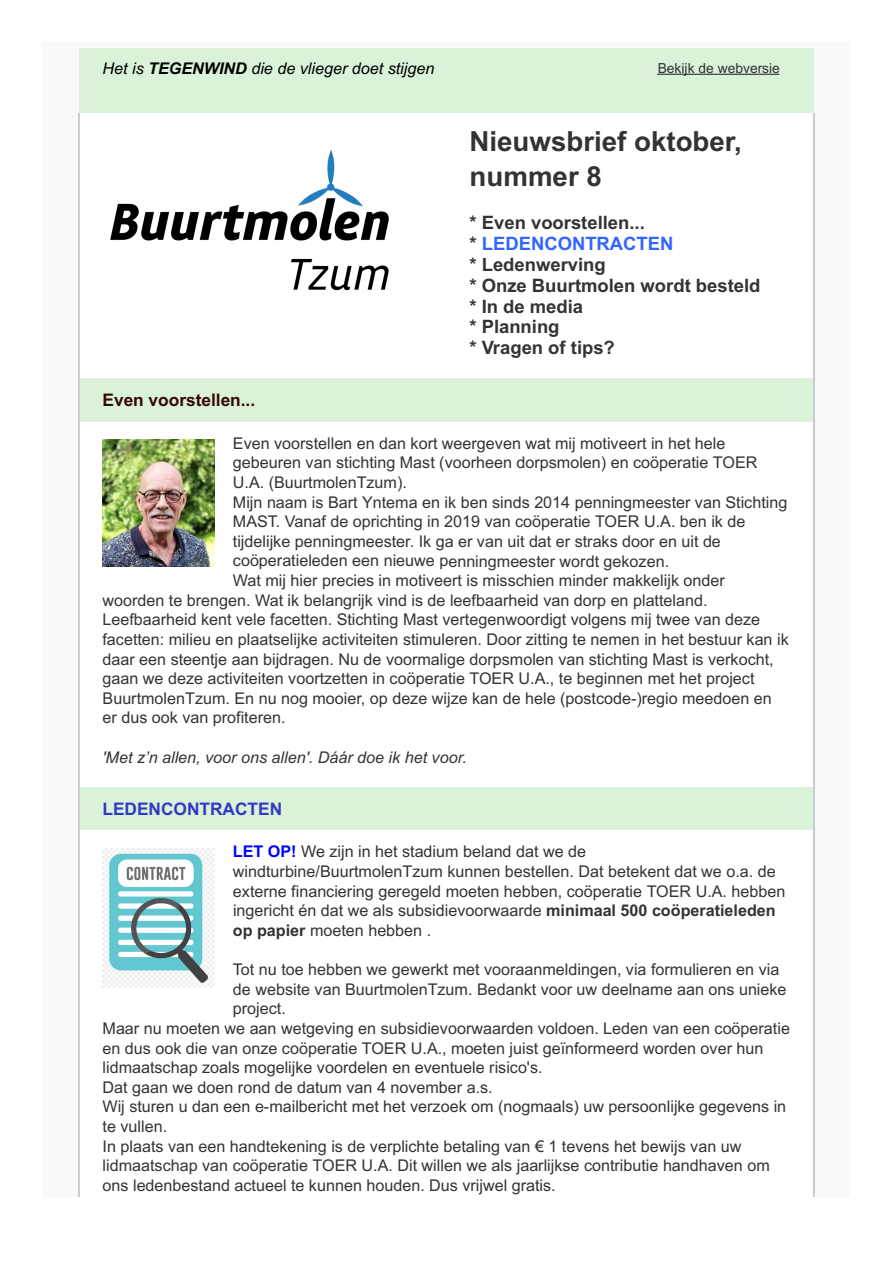
<style>
.page{position:relative;width:893px;height:1263px;background:#fff}
.page>*{position:absolute;margin:0;border:0;box-sizing:border-box;transform-origin:0 0}
.t1{font:700 27.75px/34.7px "Arial";color:#333}
.t2{font:700 18.45px/20.7px "Arial";color:#333}
.t3{font:700 17.25px "Arial";color:#380808}
.t4{font:700 17.25px "Arial";color:#313ac2}
.t5{font:16.2px/19.6px "Arial";color:#333}
.t6{font:italic 16.2px "Arial";color:#333}
.t7{font:italic 16.2px "Arial";color:#000}
.t8{font:13.8px "Arial";color:#333}
.s1{font-weight:700}
.s2{color:#36f}
.s3{font-weight:700;color:#00f}
</style>
<div class="page">
<div style="left:43px;top:43px;width:807px;height:1154px;background:#f9f9f9"></div>
<div style="left:79px;top:48px;width:734px;height:65px;background:#d9f2d9"></div>
<div style="left:79px;top:113px;width:734px;height:265px;background:#fff"></div>
<hr style="left:78px;top:113px;width:1px;height:265px;background:#ccc">
<hr style="left:813px;top:113px;width:2px;height:265px;background:#ccc">
<div style="left:79px;top:378px;width:734px;height:44px;background:#d9f2d9"></div>
<hr style="left:78px;top:378px;width:1px;height:44px;background:#ccc">
<hr style="left:813px;top:378px;width:2px;height:44px;background:#ccc">
<div style="left:79px;top:422px;width:734px;height:365px;background:#fff"></div>
<hr style="left:78px;top:422px;width:1px;height:365px;background:#ccc">
<hr style="left:813px;top:422px;width:2px;height:365px;background:#ccc">
<div style="left:79px;top:787px;width:734px;height:44px;background:#d9f2d9"></div>
<hr style="left:78px;top:787px;width:1px;height:44px;background:#ccc">
<hr style="left:813px;top:787px;width:2px;height:44px;background:#ccc">
<div style="left:79px;top:831px;width:734px;height:366px;background:#fff"></div>
<hr style="left:78px;top:831px;width:1px;height:366px;background:#ccc">
<hr style="left:813px;top:831px;width:2px;height:366px;background:#ccc">
<img style="left:103px;top:439px;width:111px;height:127px">
<img style="left:103px;top:848px;width:111px;height:140px">
<hr style="left:658px;top:74px;width:121px;height:1px;background:#333">
<img style="left:79px;top:144px;width:310px;height:173px">
<p class="t7" style="left:103px;top:62px;width:333px">Het is <span class="s1">TEGENWIND</span> die de vlieger doet stijgen</p>
<p class="t8" style="left:658px;top:62px;width:124px">Bekijk de webversie</p>
<p class="t3" style="left:103px;top:393px;width:154px">Even voorstellen...</p>
<p class="t1" style="left:470px;top:126px;width:274px">Nieuwsbrief oktober, nummer 8</p>
<p class="t2" style="left:469px;top:214px;width:293px">* Even voorstellen...<br>* <span class="s2">LEDENCONTRACTEN<br></span>* Ledenwerving<br>* Onze Buurtmolen wordt besteld * In de media<br>* Planning<br>* Vragen of tips?</p>
<p class="t5" style="left:233px;top:435px;width:494px">Even voorstellen en dan kort weergeven wat mij motiveert in het hele</p>
<p class="t5" style="left:233px;top:454px;width:526px">gebeuren van stichting Mast (voorheen dorpsmolen) en coöperatie TOER</p>
<p class="t5" style="left:233px;top:474px;width:176px">U.A. (BuurtmolenTzum).</p>
<p class="t5" style="left:233px;top:494px;width:556px">Mijn naam is Bart Yntema en ik ben sinds 2014 penningmeester van Stichting</p>
<p class="t5" style="left:233px;top:513px;width:514px">MAST. Vanaf de oprichting in 2019 van coöperatie TOER U.A. ben ik de</p>
<p class="t5" style="left:233px;top:533px;width:489px">tijdelijke penningmeester. Ik ga er van uit dat er straks door en uit de</p>
<p class="t5" style="left:233px;top:552px;width:438px">coöperatieleden een nieuwe penningmeester wordt gekozen.</p>
<p class="t5" style="left:233px;top:572px;width:493px">Wat mij hier precies in motiveert is misschien minder makkelijk onder</p>
<p class="t5" style="left:103px;top:592px;width:607px">woorden te brengen. Wat ik belangrijk vind is de leefbaarheid van dorp en platteland.</p>
<p class="t5" style="left:103px;top:611px;width:659px">Leefbaarheid kent vele facetten. Stichting Mast vertegenwoordigt volgens mij twee van deze</p>
<p class="t5" style="left:102px;top:631px;width:688px">facetten: milieu en plaatselijke activiteiten stimuleren. Door zitting te nemen in het bestuur kan ik</p>
<p class="t5" style="left:102px;top:651px;width:673px">daar een steentje aan bijdragen. Nu de voormalige dorpsmolen van stichting Mast is verkocht,</p>
<p class="t5" style="left:103px;top:670px;width:653px">gaan we deze activiteiten voortzetten in coöperatie TOER U.A., te beginnen met het project</p>
<p class="t5" style="left:103px;top:690px;width:671px">BuurtmolenTzum. En nu nog mooier, op deze wijze kan de hele (postcode-)regio meedoen en</p>
<p class="t5" style="left:103px;top:709px;width:185px">er dus ook van profiteren.</p>
<p class="t6" style="left:103px;top:751px;width:366px">'Met z’n allen, voor ons allen'. Dáár doe ik het voor.</p>
<p class="t4" style="left:102px;top:802px;width:181px">LEDENCONTRACTEN</p>
<p class="t5" style="left:233px;top:843px;width:554px"><span class="s3">LET OP!</span> We zijn in het stadium beland dat we de windturbine/BuurtmolenTzum kunnen bestellen. Dat betekent dat we o.a. de externe financiering geregeld moeten hebben, coöperatie TOER U.A. hebben ingericht én dat we als subsidievoorwaarde <span class="s1">minimaal 500 coöperatieleden op papier</span> moeten hebben .</p>
<p class="t5" style="left:233px;top:961px;width:548px">Tot nu toe hebben we gewerkt met vooraanmeldingen, via formulieren en via</p>
<p class="t5" style="left:233px;top:981px;width:555px">de website van BuurtmolenTzum. Bedankt voor uw deelname aan ons unieke</p>
<p class="t5" style="left:233px;top:1000px;width:54px">project.</p>
<p class="t5" style="left:103px;top:1020px;width:689px">Maar nu moeten we aan wetgeving en subsidievoorwaarden voldoen. Leden van een coöperatie</p>
<p class="t5" style="left:103px;top:1039px;width:662px">en dus ook die van onze coöperatie TOER U.A., moeten juist geïnformeerd worden over hun</p>
<p class="t5" style="left:103px;top:1059px;width:442px">lidmaatschap zoals mogelijke voordelen en eventuele risico's.</p>
<p class="t5" style="left:102px;top:1079px;width:392px">Dat gaan we doen rond de datum van 4 november a.s.</p>
<p class="t5" style="left:102px;top:1098px;width:685px">Wij sturen u dan een e-mailbericht met het verzoek om (nogmaals) uw persoonlijke gegevens in</p>
<p class="t5" style="left:103px;top:1118px;width:66px">te vullen.</p>
<p class="t5" style="left:103px;top:1137px;width:640px">In plaats van een handtekening is de verplichte betaling van € 1 tevens het bewijs van uw</p>
<p class="t5" style="left:103px;top:1157px;width:669px">lidmaatschap van coöperatie TOER U.A. Dit willen we als jaarlijkse contributie handhaven om</p>
<p class="t5" style="left:103px;top:1177px;width:455px">ons ledenbestand actueel te kunnen houden. Dus vrijwel gratis.</p>
</div>
